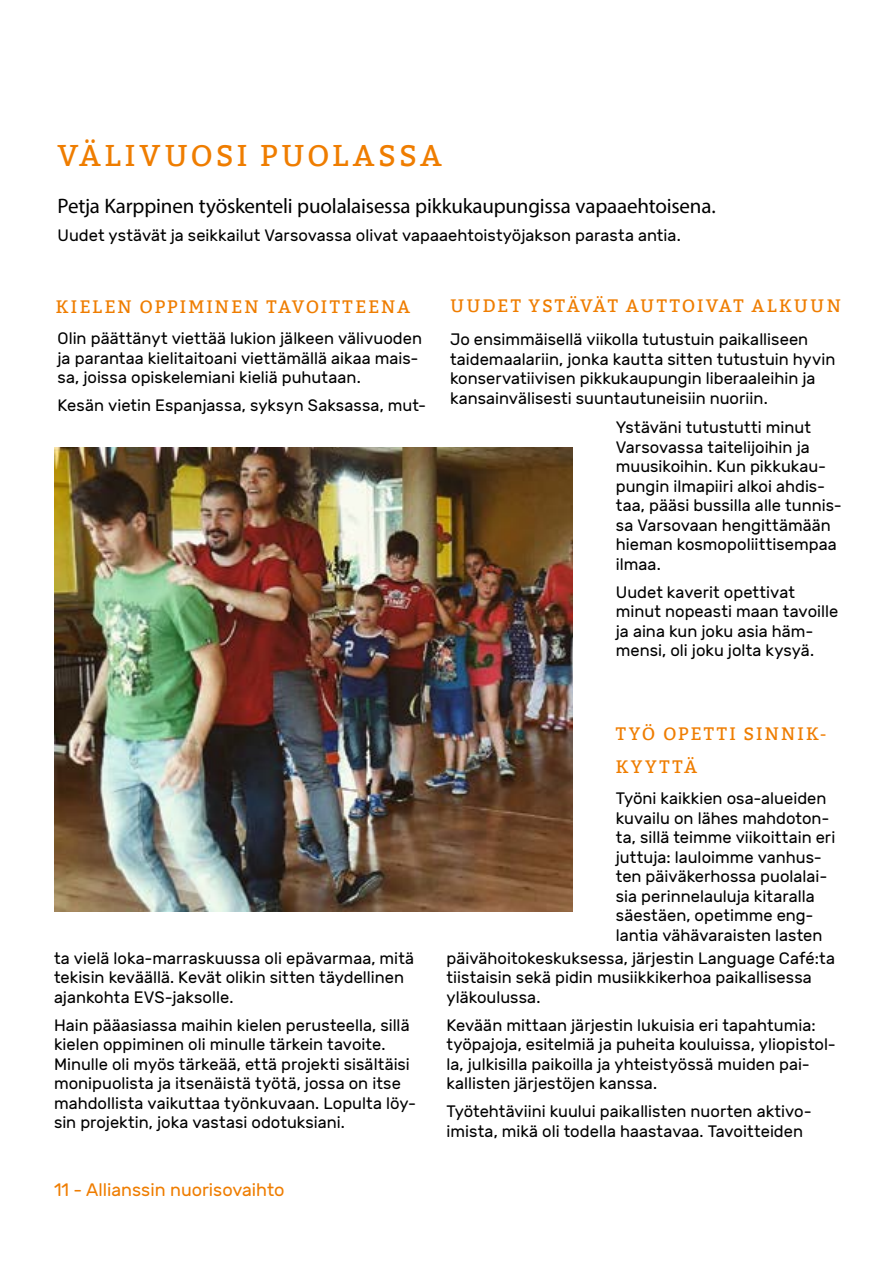
<style>
.page{position:relative;width:893px;height:1263px;background:#fff}
.page>*{position:absolute;margin:0;border:0;box-sizing:border-box;transform-origin:0 0}
.t1{font:30px "Bitter";letter-spacing:.105em;color:#ef7d00}
.t2{font:21px "Myriad Pro";letter-spacing:-.01em;color:#000}
.t3{font:18px/33px "Bitter";letter-spacing:.115em;color:#ef7d00}
.t4{font:18px "Rubik";color:#ef7d00}
.t5{font:16.5px/19.5px "Rubik";color:#000}
</style>
<div class="page">
<img style="left:54px;top:448px;width:518px;height:463px">
<h1 class="t1" style="left:58px;top:138px;width:386px">VÄLIVUOSI PUOLASSA</h1>
<p class="t2" style="left:58px;top:193px;width:660px">Petja Karppinen työskenteli puolalaisessa pikkukaupungissa vapaaehtoisena.</p>
<p class="t5" style="left:58px;top:226px;width:625px">Uudet ystävät ja seikkailut Varsovassa olivat vapaaehtoistyöjakson parasta antia.</p>
<p class="t3" style="left:56px;top:290px;width:356px">KIELEN OPPIMINEN TAVOITTEENA</p>
<p class="t5" style="left:58px;top:329px;width:366px">Olin päättänyt viettää lukion jälkeen välivuoden ja parantaa kielitaitoani viettämällä aikaa mais&shy;sa, joissa opiskelemiani kieliä puhutaan.</p>
<p class="t5" style="left:58px;top:396px;width:370px">Kesän vietin Espanjassa, syksyn Saksassa, mut-</p>
<p class="t3" style="left:450px;top:289px;width:392px">UUDET YSTÄVÄT AUTTOIVAT ALKUUN</p>
<p class="t5" style="left:450px;top:330px;width:387px">Jo ensimmäisellä viikolla tutustuin paikalliseen taidemaalariin, jonka kautta sitten tutustuin hyvin konservatiivisen pikkukaupungin liberaaleihin ja kansainvälisesti suuntautuneisiin nuoriin.</p>
<p class="t5" style="left:616px;top:418px;width:227px">Ystäväni tutustutti minut<br>Varsovassa taitelijoihin ja muusikoihin. Kun pikkukau&shy;pungin ilmapiiri alkoi ahdis&shy;taa, pääsi bussilla alle tunnis&shy;sa Varsovaan hengittämään hieman kosmopoliittisempaa ilmaa.</p>
<p class="t5" style="left:616px;top:583px;width:224px">Uudet kaverit opettivat minut nopeasti maan tavoille ja aina kun joku asia häm&shy;mensi, oli joku jolta kysyä.</p>
<p class="t5" style="left:54px;top:949px;width:362px">ta vielä loka-marraskuussa oli epävarmaa, mitä tekisin keväällä. Kevät olikin sitten täydellinen ajankohta EVS-jaksolle.</p>
<p class="t5" style="left:54px;top:1016px;width:364px">Hain pääasiassa maihin kielen perusteella, sillä kielen oppiminen oli minulle tärkein tavoite.<br>Minulle oli myös tärkeää, että projekti sisältäisi monipuolista ja itsenäistä työtä, jossa on itse mahdollista vaikuttaa työnkuvaan. Lopulta löy&shy;sin projektin, joka vastasi odotuksiani.</p>
<p class="t4" style="left:54px;top:1179px;width:232px">11 - Allianssin nuorisovaihto</p>
<p class="t3" style="left:616px;top:717px;width:212px">TYÖ OPETTI SINNIK-<br>KYYTTÄ</p>
<p class="t5" style="left:616px;top:789px;width:221px">Työni kaikkien osa-alueiden kuvailu on lähes mahdoton&shy;ta, sillä teimme viikoittain eri juttuja: lauloimme vanhus&shy;ten päiväkerhossa puolalai&shy;sia perinnelauluja kitaralla säestäen, opetimme eng&shy;lantia vähävaraisten lasten</p>
<p class="t5" style="left:446px;top:949px;width:390px">päivähoitokeskuksessa, järjestin Language Café:ta tiistaisin sekä pidin musiikkikerhoa paikallisessa yläkoulussa.</p>
<p class="t5" style="left:446px;top:1016px;width:391px">Kevään mittaan järjestin lukuisia eri tapahtumia: työpajoja, esitelmiä ja puheita kouluissa, yliopistol&shy;la, julkisilla paikoilla ja yhteistyössä muiden pai&shy;kallisten järjestöjen kanssa.</p>
<p class="t5" style="left:446px;top:1102px;width:367px">Työtehtäviini kuului paikallisten nuorten aktivo&shy;imista, mikä oli todella haastavaa. Tavoitteiden</p>
</div>
